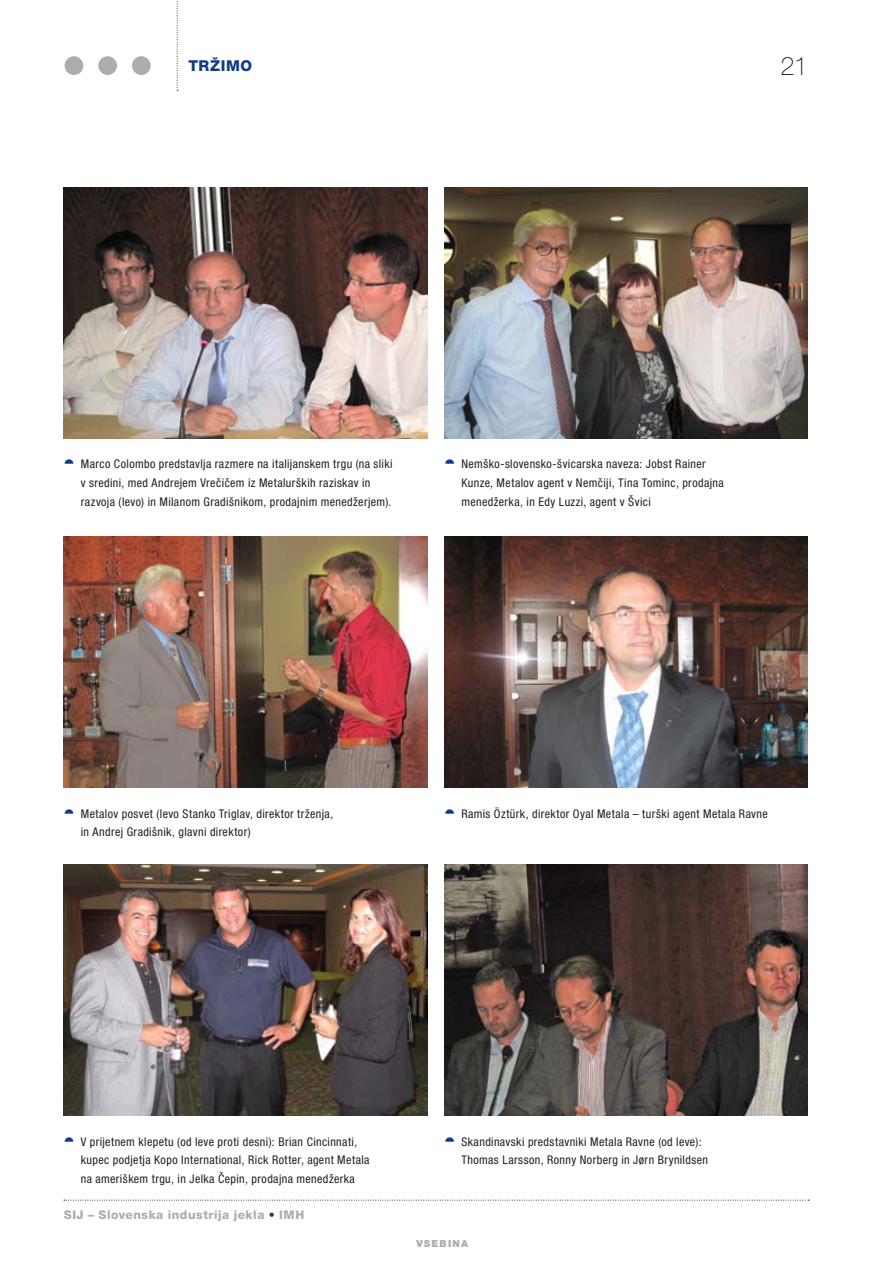
<style>
.page{position:relative;width:893px;height:1263px;background:#fff}
.page>*{position:absolute;margin:0;border:0;box-sizing:border-box;transform-origin:0 0}
.t1{font:100 25.5px "Helvetica Neue LT Pro";color:#231f20}
.t2{font:800 15px "Helvetica Neue LT Pro";color:#103b8a}
.t3{font:condensed 12px/18.8px "Helvetica Neue LT Pro";letter-spacing:.035em;color:#231f20}
.t4{font:800 12px "Helvetica Neue LT Pro";letter-spacing:.045em;color:#acadb1}
.t5{font:900 9.75px "Helvetica Neue LT Pro";letter-spacing:.125em;color:#acadb1}
.s1{color:#103b8a}
</style>
<div class="page">
<svg style="left:64px;top:1200px;width:745px;height:1px"></svg>
<div style="left:65px;top:56px;width:18px;height:19px;background:#acadb1;border-radius:50%"></div>
<div style="left:98px;top:56px;width:19px;height:19px;background:#acadb1;border-radius:50%"></div>
<div style="left:132px;top:56px;width:19px;height:19px;background:#acadb1;border-radius:50%"></div>
<svg style="left:177px;top:1px;width:1px;height:90px"></svg>
<img style="left:64px;top:188px;width:363px;height:250px">
<img style="left:444px;top:188px;width:364px;height:250px">
<img style="left:64px;top:537px;width:363px;height:251px">
<img style="left:444px;top:537px;width:364px;height:251px">
<img style="left:64px;top:865px;width:363px;height:250px">
<img style="left:444px;top:865px;width:364px;height:250px">
<p class="t2" style="left:188px;top:57px;width:65px">Tržimo</p>
<h1 class="t1" style="left:780px;top:51px;width:29px">21</h1>
<p class="t3" style="left:81px;top:455px;width:313px">Marco Colombo predstavlja razmere na italijanskem trgu (na sliki v sredini, med Andrejem Vrečičem iz Metalurških raziskav in razvoja (levo) in Milanom Gradišnikom, prodajnim menedžerjem).</p>
<p class="t3" style="left:461px;top:455px;width:264px">Nemško-slovensko-švicarska naveza: Jobst Rainer<br>Kunze, Metalov agent v Nemčiji, Tina Tominc, prodajna menedžerka, in Edy Luzzi, agent v Švici</p>
<p class="t3" style="left:81px;top:804px;width:254px">Metalov posvet (levo Stanko Triglav, direktor trženja, in Andrej Gradišnik, glavni direktor)</p>
<p class="t3" style="left:461px;top:804px;width:308px">Ramis Öztürk, direktor Oyal Metala – turški agent Metala Ravne</p>
<p class="t3" style="left:81px;top:1132px;width:290px">V prijetnem klepetu (od leve proti desni): Brian Cincinnati, kupec podjetja Kopo International, Rick Rotter, agent Metala na ameriškem trgu, in Jelka Čepin, prodajna menedžerka</p>
<p class="t3" style="left:461px;top:1132px;width:248px">Skandinavski predstavniki Metala Ravne (od leve):<br>Thomas Larsson, Ronny Norberg in Jørn Brynildsen</p>
<p class="t4" style="left:64px;top:1207px;width:242px">SIJ – Slovenska industrija jekla <span class="s1">•</span> IMH</p>
<p class="t5" style="left:416px;top:1238px;width:53px">VSEBINA</p>
</div>
